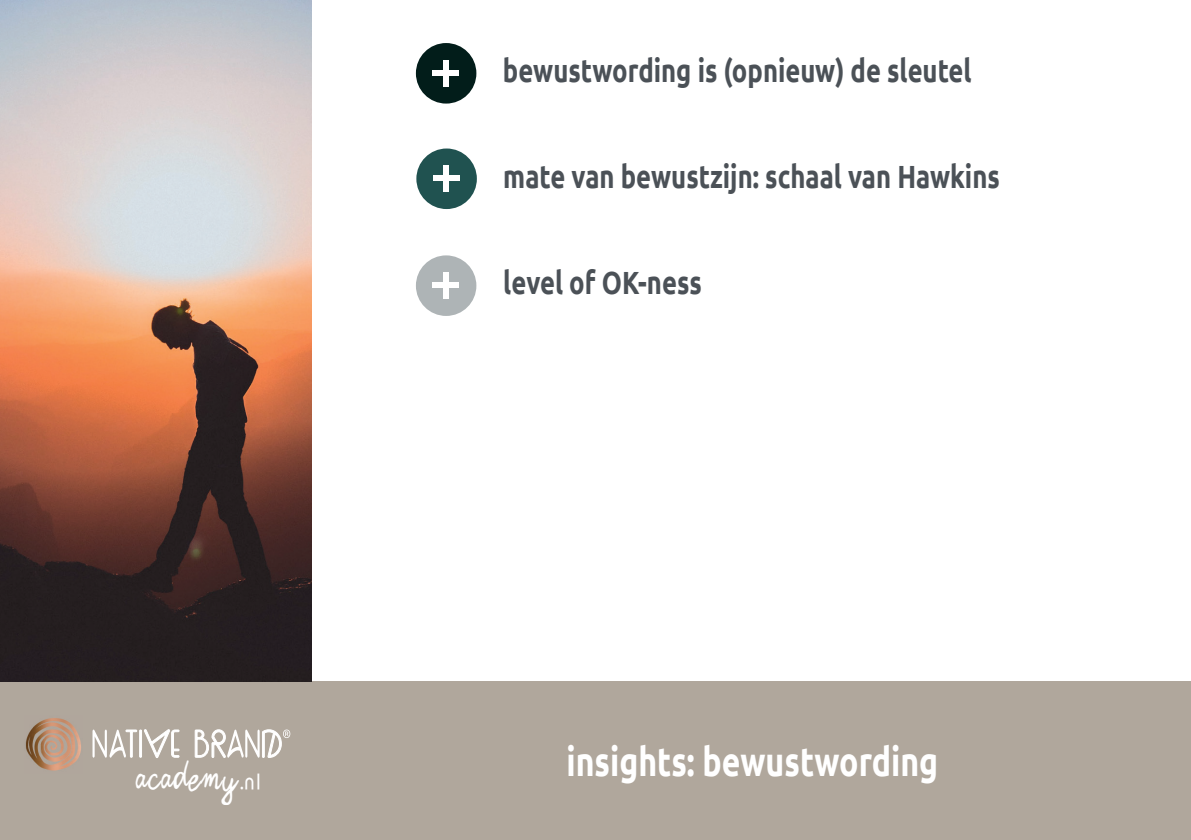
<style>
.page{position:relative;width:1191px;height:840px;background:#fff}
.page>*{position:absolute;margin:0;border:0;box-sizing:border-box;transform-origin:0 0}
.t1{font:700 40px "Ubuntu";color:#fff;scale:.8 1}
.t2{font:700 32px "Ubuntu";color:#4b5157;scale:.8 1}
.t3{font:29.4px "Zerocalcare Double Trouble";letter-spacing:.03em;color:#fff;scale:.9 1}
.s1{font-family:"Kirvy";font-weight:700;font-size:19px}
</style>
<div class="page">
<div style="left:0;top:680px;width:1191px;height:159px;background:#b0a79c"></div>
<svg style="left:92px;top:729px;width:88px;height:28px"></svg>
<svg style="left:194px;top:729px;width:96px;height:28px"></svg>
<img style="left:25px;top:718px;width:56px;height:53px">
<img style="left:0;top:0;width:312px;height:680px">
<div style="left:416px;top:43px;width:60px;height:60px;background:#021d1a;border-radius:50%"></div>
<div style="left:443px;top:60px;width:6px;height:26px;background:#fff"></div>
<div style="left:432px;top:70px;width:27px;height:6px;background:#fff"></div>
<div style="left:416px;top:148px;width:61px;height:61px;background:#205250;border-radius:50%"></div>
<div style="left:443px;top:165px;width:6px;height:27px;background:#fff"></div>
<div style="left:433px;top:175px;width:26px;height:6px;background:#fff"></div>
<div style="left:416px;top:255px;width:60px;height:61px;background:#aeb4b6;border-radius:50%"></div>
<div style="left:443px;top:272px;width:6px;height:27px;background:#fff"></div>
<div style="left:432px;top:282px;width:27px;height:6px;background:#fff"></div>
<p class="t3" style="left:136px;top:760px;width:140px">ACADEMY<span class="s1">.nl</span></p>
<p class="t2" style="left:503px;top:51px;width:587px">bewustwording is (opnieuw) de sleutel</p>
<p class="t2" style="left:503px;top:157px;width:622px">mate van bewustzijn: schaal van Hawkins</p>
<p class="t2" style="left:503px;top:263px;width:250px">level of OK-ness</p>
<p class="t1" style="left:566px;top:737px;width:466px">insights: bewustwording</p>
</div>
